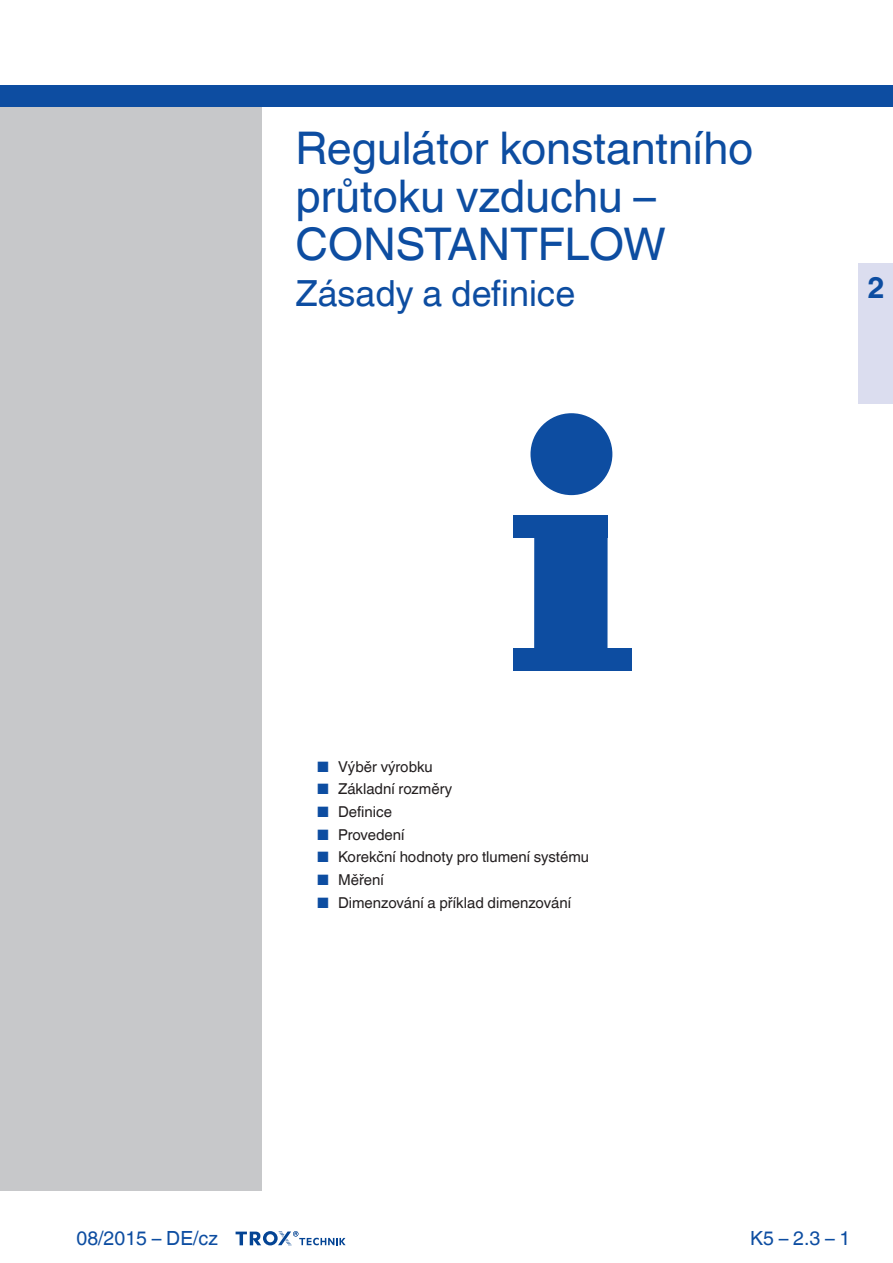
<style>
.page{position:relative;width:893px;height:1263px;background:#fff}
.page>*{position:absolute;margin:0;border:0;box-sizing:border-box;transform-origin:0 0}
.t1{font:45px/48px "TROX Helvetica";color:#0d4da1}
.t2{font:36px "TROX Helvetica";color:#0d4da1}
.t3{font:700 30px "TROX Helvetica";color:#0d4da1}
.t4{font:19.5px "TROX Helvetica";color:#0d4da1}
.t5{font:15px "TROX Helvetica";color:#231f20}
.s1{color:#0d4da1}
</style>
<div class="page">
<div style="left:0;top:106px;width:261px;height:1084px;background:#c7c8ca"></div>
<div style="left:0;top:85px;width:893px;height:21px;background:#0d4da1"></div>
<svg style="left:236px;top:1231px;width:110px;height:15px"></svg>
<div style="left:534px;top:538px;width:74px;height:110px;background:#0d4da1"></div>
<div style="left:513px;top:515px;width:95px;height:23px;background:#0d4da1"></div>
<div style="left:530px;top:413px;width:82px;height:82px;background:#0d4da1;border-radius:50%"></div>
<div style="left:513px;top:648px;width:118px;height:23px;background:#0d4da1"></div>
<div style="left:859px;top:264px;width:34px;height:140px;background:#dbddef"></div>
<h1 class="t1" style="left:296px;top:125px;width:459px">Regulátor konstantního průtoku vzduchu –<br>CONSTANTFLOW</h1>
<h2 class="t2" style="left:296px;top:272px;width:281px">Zásady a definice</h2>
<h3 class="t3" style="left:867px;top:270px;width:19px">2</h3>
<p class="t5" style="left:317px;top:758px;width:118px"><span class="s1">■</span> Výběr výrobku</p>
<p class="t5" style="left:317px;top:780px;width:137px"><span class="s1">■</span> Základní rozměry</p>
<p class="t5" style="left:317px;top:803px;width:77px"><span class="s1">■</span> Definice</p>
<p class="t5" style="left:317px;top:826px;width:89px"><span class="s1">■</span> Provedení</p>
<p class="t5" style="left:317px;top:848px;width:274px"><span class="s1">■</span> Korekční hodnoty pro tlumení systému</p>
<p class="t5" style="left:317px;top:871px;width:69px"><span class="s1">■</span> Měření</p>
<p class="t5" style="left:317px;top:894px;width:256px"><span class="s1">■</span> Dimenzování a příklad dimenzování</p>
<h3 class="t4" style="left:77px;top:1227px;width:143px">08/2015 – DE/cz</h3>
<h3 class="t4" style="left:750px;top:1227px;width:102px">K5 – 2.3 – 1</h3>
</div>
